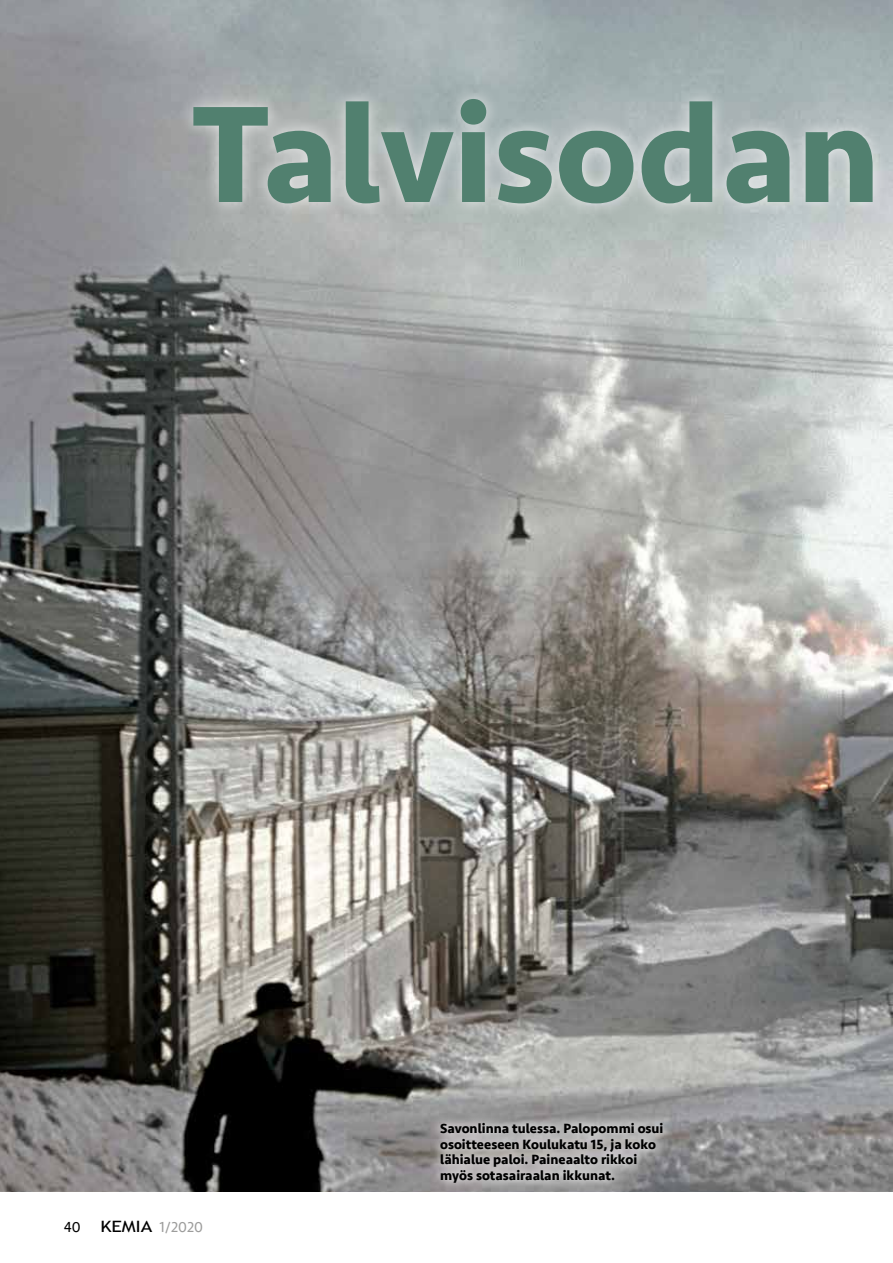
<style>
.page{position:relative;width:893px;height:1263px;background:#fff}
.page>*{position:absolute;margin:0;border:0;box-sizing:border-box;transform-origin:0 0}
.t1{font:700 142.5px "Seravek";color:#51806f}
.t2{font:15px "Seravek";color:#9d9d9c}
.t3{font:15px "Seravek";color:#000}
.t4{font:700 13.8px/15.8px "Seravek";color:#000}
.s1{font-family:"Trebuchet MS";font-size:15.6px;color:#000}
</style>
<div class="page">
<img style="left:0;top:0;width:893px;height:1192px">
<div style="left:178px;top:84px;width:715px;height:135px;background:#fff;opacity:.75"></div>
<div style="left:429px;top:1112px;width:245px;height:81px;background:#fff;opacity:.75"></div>
<h1 class="t1" style="left:191px;top:41px;width:690px">Talvisodan</h1>
<p class="t3" style="left:64px;top:1215px;width:18px">40</p>
<p class="t2" style="left:101px;top:1215px;width:104px"><span class="s1">KEMIA</span> 1/2020</p>
<p class="t4" style="left:440px;top:1120px;width:225px">Savonlinna tulessa. Palopommi osui osoitteeseen Koulukatu 15, ja koko lähialue paloi. Paineaalto rikkoi myös sotasairaalan ikkunat.</p>
</div>
